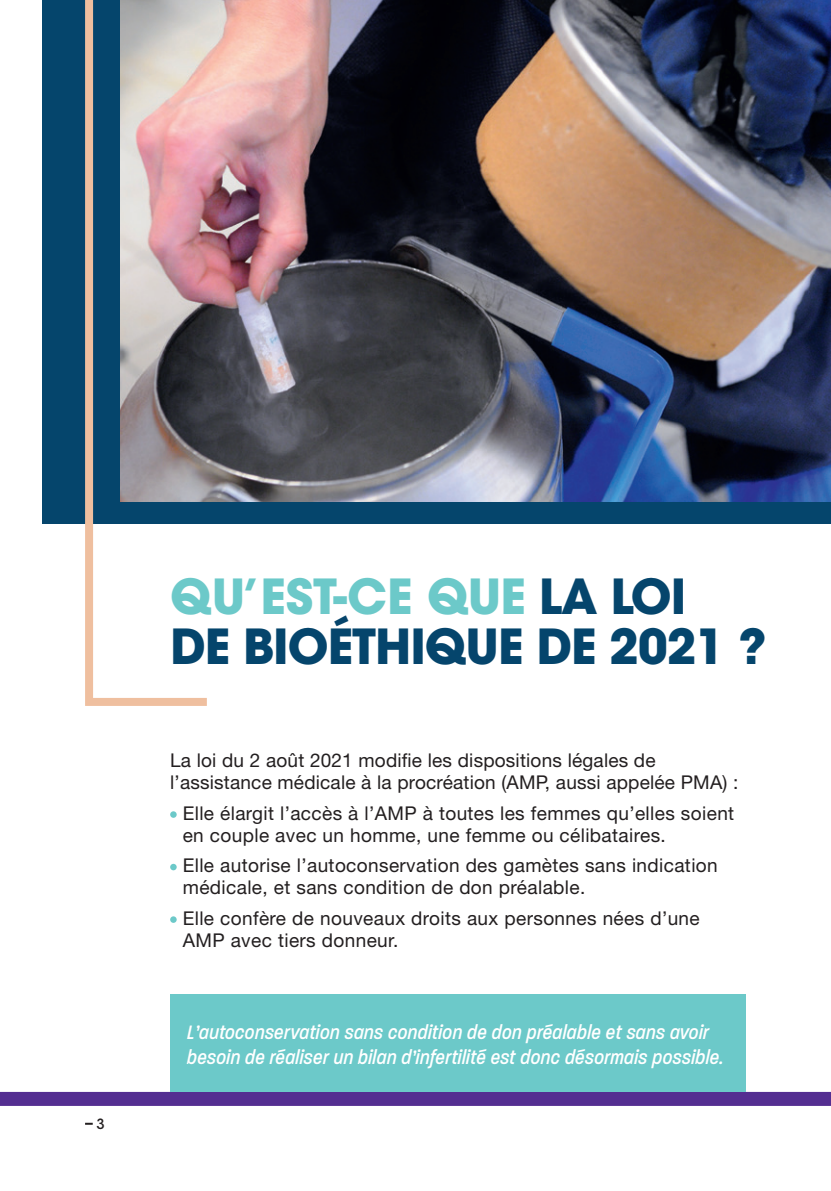
<style>
.page{position:relative;width:831px;height:1191px;background:#fff}
.page>*{position:absolute;margin:0;border:0;box-sizing:border-box;transform-origin:0 0}
.t1{font:700 48px/50px "ITC Avant Garde Std";letter-spacing:-.02em;color:#05456c}
.t2{font:italic 500 21px/25px "Paralucent Condensed";letter-spacing:.02em;color:#fff}
.t3{font:19px/22px "Helvetica Neue LT Std";letter-spacing:.02em;color:#231f20}
.t4{font:500 14px "ITC Avant Garde Std";color:#231f20}
.s1{color:#6cc9c9}
</style>
<div class="page">
<div style="left:43px;top:0;width:788px;height:523px;background:#05456c"></div>
<div style="left:0;top:1092px;width:831px;height:14px;background:#542e91"></div>
<div style="left:170px;top:811px;width:7px;height:7px;background:#6cc9c9;border-radius:50%"></div>
<div style="left:170px;top:864px;width:7px;height:6px;background:#6cc9c9;border-radius:50%"></div>
<div style="left:170px;top:916px;width:7px;height:7px;background:#6cc9c9;border-radius:50%"></div>
<div style="left:170px;top:994px;width:576px;height:98px;background:#6cc9c9"></div>
<svg style="left:81px;top:0;width:134px;height:706px"></svg>
<img style="left:120px;top:0;width:711px;height:501px">
<svg style="left:85px;top:1122px;width:8px;height:2px"></svg>
<p class="t4" style="left:96px;top:1115px;width:10px">3</p>
<h1 class="t1" style="left:170px;top:571px;width:598px"><span class="s1">QU’EST-CE QUE</span> LA LOI<br>DE BIOÉTHIQUE DE 2021 ?</h1>
<p class="t3" style="left:170px;top:749px;width:569px">La loi du 2 août 2021 modifie les dispositions légales de l’assistance médicale à la procréation (AMP, aussi appelée PMA) :</p>
<p class="t3" style="left:183px;top:801px;width:553px">Elle élargit l’accès à l’AMP à toutes les femmes qu’elles soient en couple avec un homme, une femme ou célibataires.</p>
<p class="t3" style="left:183px;top:854px;width:536px">Elle autorise l’autoconservation des gamètes sans indication médicale, et sans condition de don préalable.</p>
<p class="t3" style="left:183px;top:906px;width:518px">Elle confère de nouveaux droits aux personnes nées d’une<br>AMP avec tiers donneur.</p>
<p class="t2" style="left:187px;top:1019px;width:537px">L’autoconservation sans condition de don préalable et sans avoir besoin de réaliser un bilan d’infertilité est donc désormais possible.</p>
</div>
